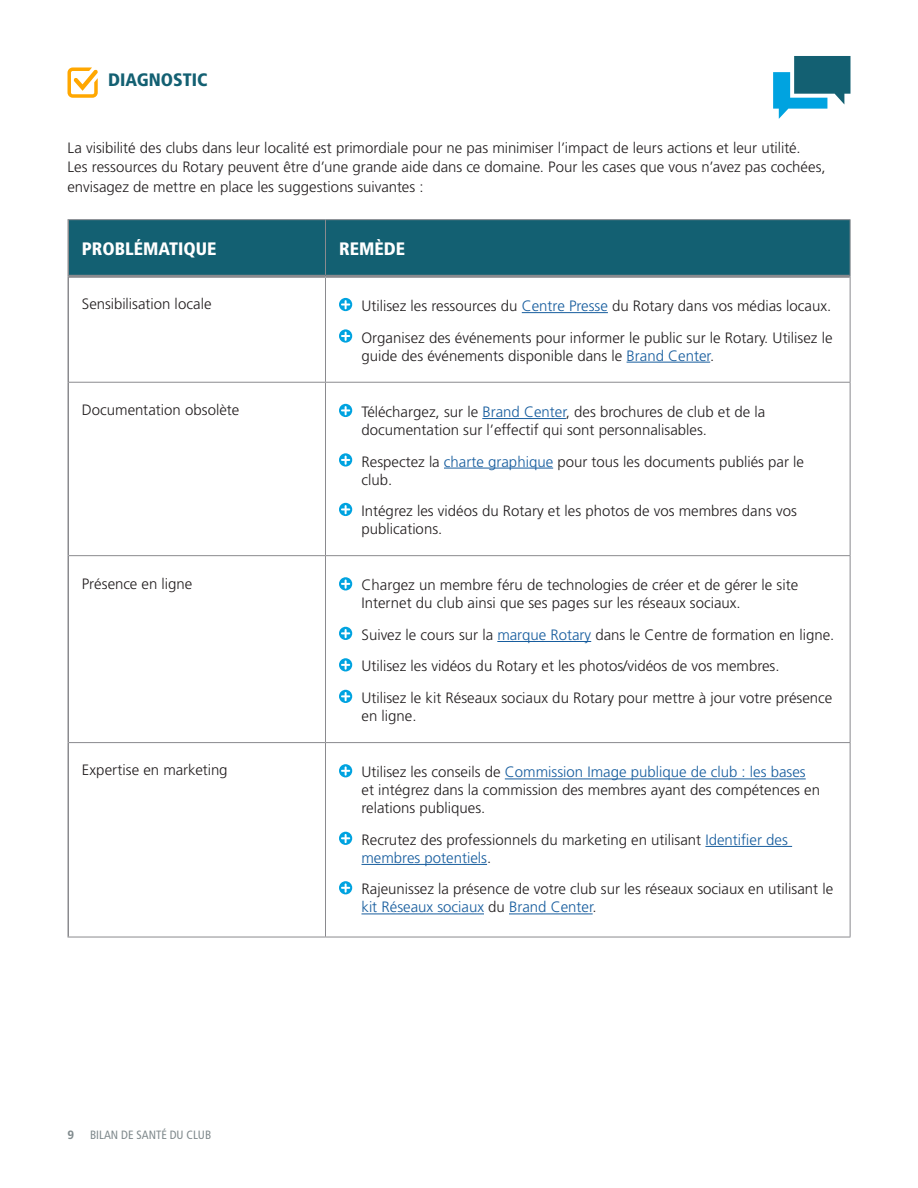
<style>
.page{position:relative;width:918px;height:1188px;background:#fff}
.page>*{position:absolute;margin:0;border:0;box-sizing:border-box;transform-origin:0 0}
.t1{font:900 condensed 18px "Frutiger LT Std";color:#fff}
.Prognisis-Head{font:900 condensed 18px "Frutiger LT Std";color:#136072}
.Prescription{font:300 15px/18px "Frutiger LT Std";color:#231f20}
.Body{font:300 15px/19.5px "Frutiger LT Std";color:#231f20}
.t2{font:condensed 12px "Frutiger LT Std";color:#808a8d}
.t3{font:700 12px "Frutiger LT Std";color:#808a8d}
.s1{color:#175d9e}
</style>
<div class="page">
<div style="left:69px;top:220px;width:781px;height:55px;background:#136072"></div>
<hr style="left:68px;top:219px;width:258px;height:1px;background:#8a8a8e">
<hr style="left:326px;top:219px;width:524px;height:1px;background:#8a8a8e">
<hr style="left:325px;top:220px;width:1px;height:55px;background:#8a8a8e">
<hr style="left:850px;top:220px;width:1px;height:56px;background:#8a8a8e">
<hr style="left:325px;top:278px;width:1px;height:104px;background:#8a8a8e">
<hr style="left:850px;top:276px;width:1px;height:106px;background:#8a8a8e">
<hr style="left:69px;top:382px;width:257px;height:1px;background:#8a8a8e">
<hr style="left:326px;top:382px;width:524px;height:1px;background:#8a8a8e">
<hr style="left:325px;top:383px;width:1px;height:172px;background:#8a8a8e">
<hr style="left:850px;top:383px;width:1px;height:172px;background:#8a8a8e">
<hr style="left:69px;top:555px;width:257px;height:1px;background:#8a8a8e">
<hr style="left:326px;top:555px;width:524px;height:1px;background:#8a8a8e">
<hr style="left:325px;top:556px;width:1px;height:186px;background:#8a8a8e">
<hr style="left:850px;top:556px;width:1px;height:186px;background:#8a8a8e">
<hr style="left:69px;top:742px;width:257px;height:1px;background:#8a8a8e">
<hr style="left:326px;top:742px;width:524px;height:1px;background:#8a8a8e">
<hr style="left:325px;top:743px;width:1px;height:194px;background:#8a8a8e">
<hr style="left:850px;top:743px;width:1px;height:194px;background:#8a8a8e">
<hr style="left:68px;top:937px;width:258px;height:1px;background:#8a8a8e">
<hr style="left:326px;top:937px;width:524px;height:1px;background:#8a8a8e">
<hr style="left:68px;top:220px;width:1px;height:56px;background:#8a8a8e">
<hr style="left:68px;top:276px;width:1px;height:106px;background:#8a8a8e">
<hr style="left:68px;top:382px;width:1px;height:174px;background:#8a8a8e">
<hr style="left:68px;top:556px;width:1px;height:187px;background:#8a8a8e">
<hr style="left:68px;top:743px;width:1px;height:194px;background:#8a8a8e">
<hr style="left:69px;top:275px;width:257px;height:3px;background:#8a8a8e">
<hr style="left:326px;top:275px;width:524px;height:3px;background:#8a8a8e">
<hr style="left:522px;top:312px;width:86px;height:1px;background:#175d9e">
<hr style="left:627px;top:362px;width:83px;height:1px;background:#175d9e">
<svg style="left:339px;top:298px;width:13px;height:13px"></svg>
<svg style="left:339px;top:329px;width:13px;height:14px"></svg>
<hr style="left:482px;top:418px;width:84px;height:1px;background:#175d9e">
<hr style="left:444px;top:468px;width:109px;height:1px;background:#175d9e">
<svg style="left:339px;top:404px;width:13px;height:13px"></svg>
<svg style="left:339px;top:453px;width:13px;height:14px"></svg>
<svg style="left:339px;top:503px;width:13px;height:13px"></svg>
<hr style="left:497px;top:641px;width:94px;height:1px;background:#175d9e">
<svg style="left:339px;top:577px;width:13px;height:13px"></svg>
<svg style="left:339px;top:627px;width:13px;height:13px"></svg>
<svg style="left:339px;top:658px;width:13px;height:13px"></svg>
<svg style="left:339px;top:690px;width:13px;height:13px"></svg>
<hr style="left:505px;top:779px;width:301px;height:1px;background:#175d9e">
<hr style="left:705px;top:846px;width:87px;height:1px;background:#175d9e">
<hr style="left:362px;top:864px;width:125px;height:1px;background:#175d9e">
<hr style="left:362px;top:914px;width:122px;height:1px;background:#175d9e">
<hr style="left:509px;top:914px;width:84px;height:1px;background:#175d9e">
<svg style="left:339px;top:764px;width:13px;height:13px"></svg>
<svg style="left:339px;top:832px;width:13px;height:13px"></svg>
<svg style="left:339px;top:881px;width:13px;height:13px"></svg>
<svg style="left:68px;top:68px;width:30px;height:30px"></svg>
<svg style="left:773px;top:56px;width:78px;height:63px"></svg>
<p class="Prognisis-Head" style="left:108px;top:68px;width:101px">DIAGNOSTIC</p>
<p class="Body" style="left:68px;top:138px;width:760px">La visibilité des clubs dans leur localité est primordiale pour ne pas minimiser l’impact de leurs actions et leur utilité.<br>Les ressources du Rotary peuvent être d’une grande aide dans ce domaine. Pour les cases que vous n’avez pas cochées, envisagez de mettre en place les suggestions suivantes :</p>
<p class="t1" style="left:82px;top:238px;width:136px">PROBLÉMATIQUE</p>
<p class="t1" style="left:339px;top:238px;width:68px">REMÈDE</p>
<p class="Body" style="left:82px;top:294px;width:131px">Sensibilisation locale</p>
<p class="Prescription" style="left:362px;top:297px;width:471px">Utilisez les ressources du <span class="s1">Centre Presse</span> du Rotary dans vos médias locaux.</p>
<p class="Prescription" style="left:362px;top:329px;width:473px">Organisez des événements pour informer le public sur le Rotary. Utilisez le guide des événements disponible dans le <span class="s1">Brand Center</span>.</p>
<p class="Body" style="left:82px;top:400px;width:159px">Documentation obsolète</p>
<p class="Prescription" style="left:362px;top:403px;width:405px">Téléchargez, sur le <span class="s1">Brand Center</span>, des brochures de club et de la documentation sur l’effectif qui sont personnalisables.</p>
<p class="Prescription" style="left:362px;top:453px;width:444px">Respectez la <span class="s1">charte graphique</span> pour tous les documents publiés par le club.</p>
<p class="Prescription" style="left:362px;top:502px;width:437px">Intégrez les vidéos du Rotary et les photos de vos membres dans vos publications.</p>
<p class="Body" style="left:82px;top:574px;width:112px">Présence en ligne</p>
<p class="Prescription" style="left:362px;top:577px;width:438px">Chargez un membre féru de technologies de créer et de gérer le site<br>Internet du club ainsi que ses pages sur les réseaux sociaux.</p>
<p class="Prescription" style="left:362px;top:626px;width:474px">Suivez le cours sur la <span class="s1">marque Rotary</span> dans le Centre de formation en ligne.</p>
<p class="Prescription" style="left:362px;top:658px;width:420px">Utilisez les vidéos du Rotary et les photos/vidéos de vos membres.</p>
<p class="Prescription" style="left:362px;top:689px;width:472px">Utilisez le kit Réseaux sociaux du Rotary pour mettre à jour votre présence en ligne.</p>
<p class="Body" style="left:82px;top:761px;width:147px">Expertise en marketing</p>
<p class="Prescription" style="left:362px;top:763px;width:460px">Utilisez les conseils de <span class="s1">Commission Image publique de club : les bases </span>et intégrez dans la commission des membres ayant des compétences en relations publiques.</p>
<p class="Prescription" style="left:362px;top:831px;width:428px">Recrutez des professionnels du marketing en utilisant <span class="s1">Identifier des membres potentiels</span>.</p>
<p class="Prescription" style="left:362px;top:880px;width:473px">Rajeunissez la présence de votre club sur les réseaux sociaux en utilisant le <span class="s1">kit Réseaux sociaux</span> du <span class="s1">Brand Center</span>.</p>
<p class="t3" style="left:68px;top:1127px;width:8px">9</p>
<p class="t2" style="left:90px;top:1128px;width:123px">BILAN DE SANTÉ DU CLUB</p>
</div>
